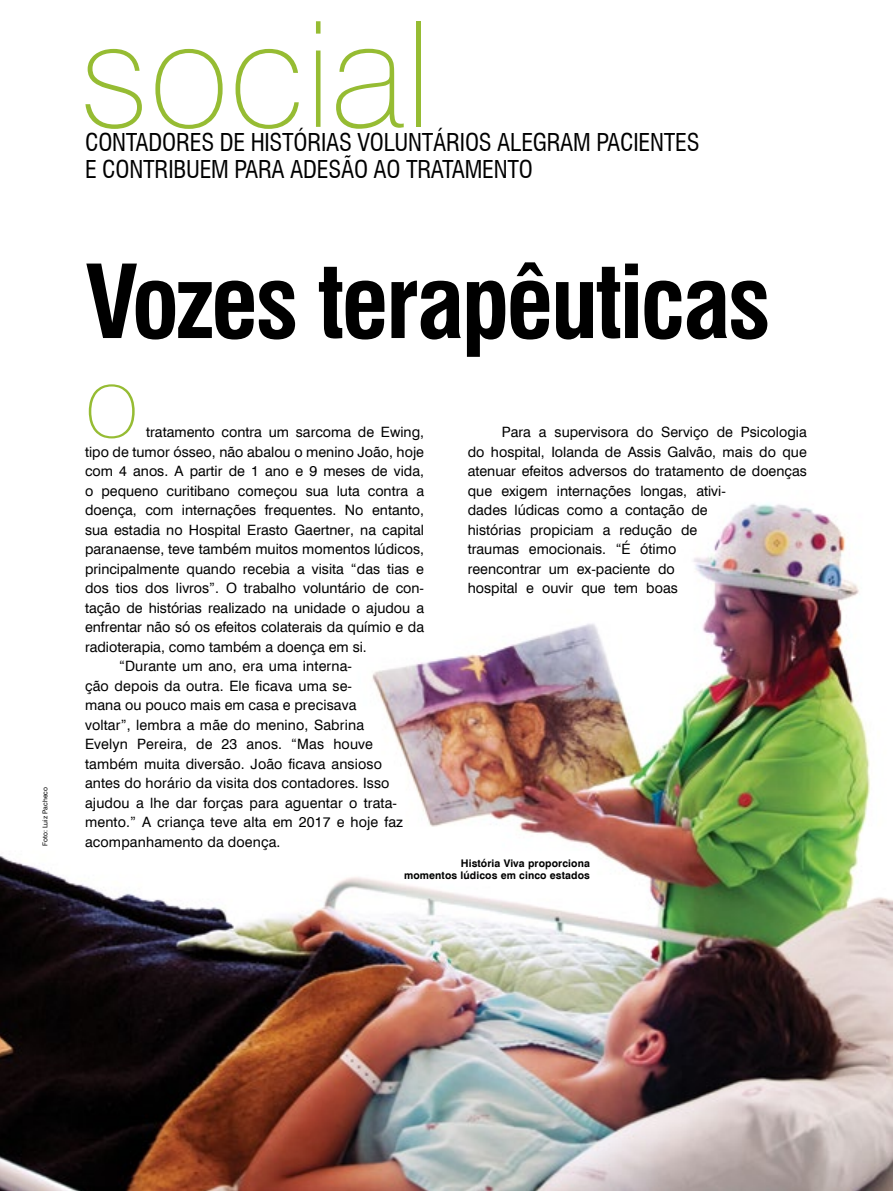
<style>
.page{position:relative;width:893px;height:1191px;background:#fff}
.page>*{position:absolute;margin:0;border:0;box-sizing:border-box;transform-origin:0 0}
.t1{font:100 147px "Swiss 721 BT";color:#96bc33}
.t2{font:700 condensed 99px "Swiss 721 BT";letter-spacing:-.03em;color:#000}
.t3{font:100 72px "Swiss 721 BT";color:#96bc33}
.t4{font:condensed 24px/27px "Swiss 721 BT";letter-spacing:-.01em;color:#000}
.t5{font:14.25px/19.5px "Swiss 721 BT";color:#000}
.t6{font:700 10.5px/12px "Swiss 721 BT";letter-spacing:.01em;color:#000;text-align:right}
.t7{font:6.75px "Swiss 721 BT";letter-spacing:.01em;color:#000}
</style>
<div class="page">
<img style="left:0;top:503px;width:893px;height:688px">
<p class="t7" style="left:41px;top:846px;width:61px;rotate:-90deg">Foto: Luiz Pacheco</p>
<h1 class="t1" style="left:78px;top:-15px;width:355px">social</h1>
<h3 class="t4" style="left:85px;top:128px;width:616px">CONTADORES DE HISTÓRIAS VOLUNTÁRIOS ALEGRAM PACIENTES<br>E CONTRIBUEM PARA ADESÃO AO TRATAMENTO</h3>
<h2 class="t2" style="left:85px;top:243px;width:687px">Vozes terapêuticas</h2>
<h3 class="t3" style="left:85px;top:368px;width:55px">O</h3>
<p class="t5" style="left:146px;top:422px;width:279px">tratamento contra um sarcoma de Ewing,</p>
<p class="t5" style="left:85px;top:442px;width:341px">tipo de tumor ósseo, não abalou o menino João, hoje</p>
<p class="t5" style="left:85px;top:461px;width:341px">com 4 anos. A partir de 1 ano e 9 meses de vida,</p>
<p class="t5" style="left:85px;top:481px;width:341px">o pequeno curitibano começou sua luta contra a</p>
<p class="t5" style="left:85px;top:500px;width:341px">doença, com internações frequentes. No entanto,</p>
<p class="t5" style="left:85px;top:520px;width:341px">sua estadia no Hospital Erasto Gaertner, na capital</p>
<p class="t5" style="left:85px;top:539px;width:341px">paranaense, teve também muitos momentos lúdicos,</p>
<p class="t5" style="left:85px;top:559px;width:341px">principalmente quando recebia a visita “das tias e</p>
<p class="t5" style="left:85px;top:578px;width:341px">dos tios dos livros”. O trabalho voluntário de con-</p>
<p class="t5" style="left:85px;top:598px;width:341px">tação de histórias realizado na unidade o ajudou a</p>
<p class="t5" style="left:85px;top:617px;width:341px">enfrentar não só os efeitos colaterais da químio e da</p>
<p class="t5" style="left:85px;top:637px;width:283px">radioterapia, como também a doença em si.</p>
<p class="t5" style="left:119px;top:656px;width:234px">“Durante um ano, era uma interna-</p>
<p class="t5" style="left:85px;top:676px;width:269px">ção depois da outra. Ele ficava uma se-</p>
<p class="t5" style="left:85px;top:695px;width:273px">mana ou pouco mais em casa e precisava</p>
<p class="t5" style="left:85px;top:715px;width:281px">voltar”, lembra a mãe do menino, Sabrina</p>
<p class="t5" style="left:85px;top:734px;width:290px">Evelyn Pereira, de 23 anos. “Mas houve</p>
<p class="t5" style="left:85px;top:754px;width:299px">também muita diversão. João ficava ansioso</p>
<p class="t5" style="left:85px;top:773px;width:306px">antes do horário da visita dos contadores. Isso</p>
<p class="t5" style="left:85px;top:793px;width:314px">ajudou a lhe dar forças para aguentar o trata-</p>
<p class="t5" style="left:85px;top:812px;width:320px">mento.” A criança teve alta em 2017 e hoje faz</p>
<p class="t5" style="left:85px;top:832px;width:197px">acompanhamento da doença.</p>
<p class="t5" style="left:468px;top:422px;width:341px;text-indent:34px">Para a supervisora do Serviço de Psicologia do hospital, Iolanda de Assis Galvão, mais do que atenuar efeitos adversos do tratamento de doenças que exigem internações longas, ativi-<br>dades lúdicas como a contação de<br>histórias propiciam a redução de<br>traumas emocionais. “É ótimo<br>reencontrar um ex-paciente do<br>hospital e ouvir que tem boas</p>
<p class="t6" style="left:404px;top:857px;width:187px">História Viva proporciona<br>momentos lúdicos em cinco estados</p>
</div>
